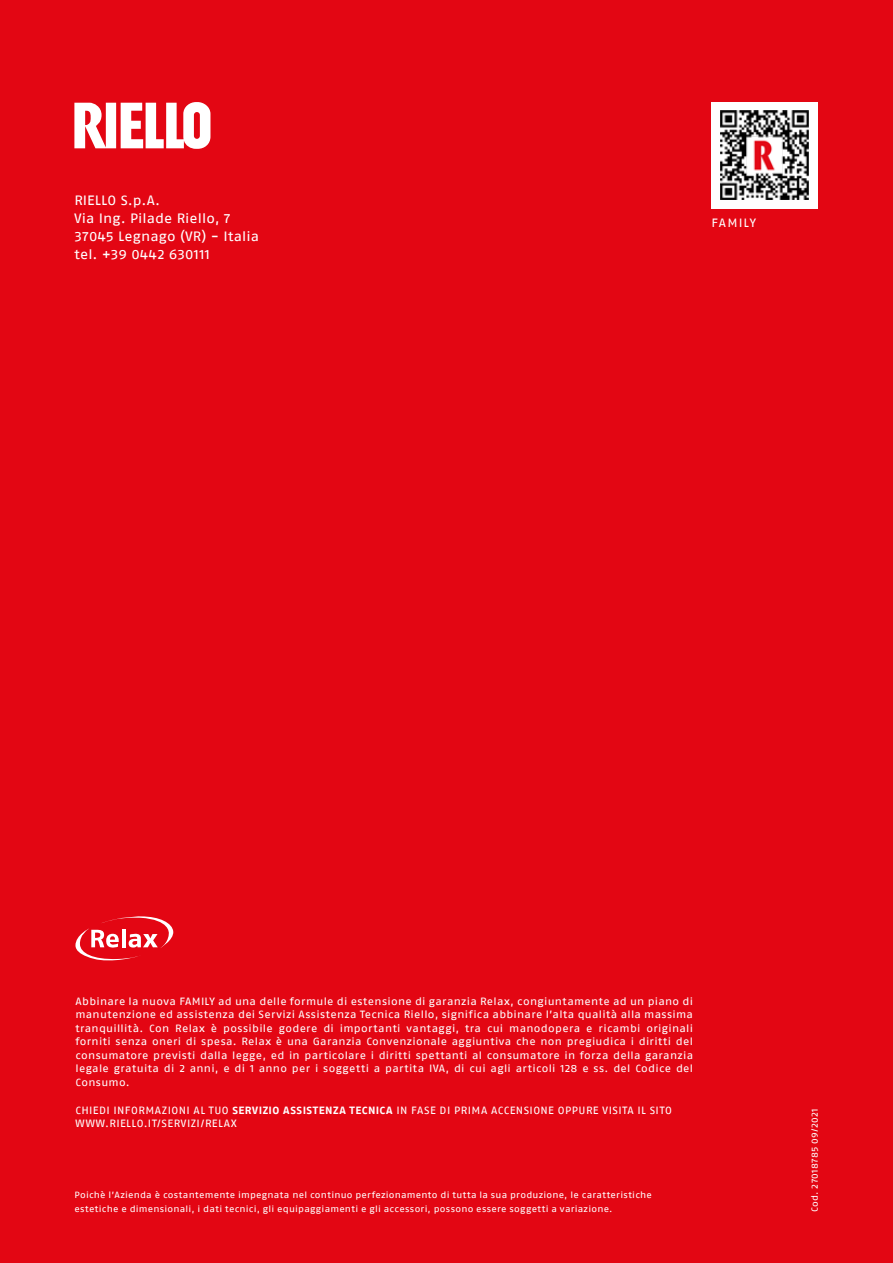
<style>
.page{position:relative;width:893px;height:1263px;background:#e30613}
.page>*{position:absolute;margin:0;border:0;box-sizing:border-box;transform-origin:0 0}
.t1{font:13.5px/18px "Fago Ex Lf";letter-spacing:.01em;color:#fff}
.t2{font:12px "Fago Ex Lf";letter-spacing:.085em;color:#fff}
.t3{font:10.5px/13.5px "Fago Ex Lf";letter-spacing:.04em;color:#fff;text-align:justify}
.t4{font:9px/13.5px "Fago Ex Lf";letter-spacing:.025em;color:#fff}
.s1{font-weight:700}
</style>
<div class="page">
<svg style="left:74px;top:102px;width:136px;height:47px"></svg>
<div style="left:711px;top:102px;width:107px;height:106px;background:#fff"></div>
<img style="left:720px;top:111px;width:89px;height:88px">
<svg style="left:75px;top:916px;width:99px;height:45px"></svg>
<p class="t1" style="left:74px;top:191px;width:186px">RIELLO S.p.A.<br>Via Ing. Pilade Riello, 7<br>37045 Legnago (VR) - Italia tel. +39 0442 630111</p>
<p class="t2" style="left:711px;top:216px;width:46px">FAMILY</p>
<p class="t3" style="left:75px;top:994px;width:619px">Abbinare la nuova FAMILY ad una delle formule di estensione di garanzia Relax, congiuntamente ad un piano di manutenzione ed assistenza dei Servizi Assistenza Tecnica Riello, significa abbinare l’alta qualità alla massima tranquillità. Con Relax è possibile godere di importanti vantaggi, tra cui manodopera e ricambi originali forniti senza oneri di spesa. Relax è una Garanzia Convenzionale aggiuntiva che non pregiudica i diritti del consumatore previsti dalla legge, ed in particolare i diritti spettanti al consumatore in forza della garanzia legale gratuita di 2 anni, e di 1 anno per i soggetti a partita IVA, di cui agli articoli 128 e ss. del Codice del Consumo.</p>
<p class="t3" style="left:75px;top:1103px;width:598px">CHIEDI INFORMAZIONI AL TUO <span class="s1">SERVIZIO ASSISTENZA TECNICA</span> IN FASE DI PRIMA ACCENSIONE OPPURE VISITA IL SITO<br>WWW.RIELLO.IT/SERVIZI/RELAX</p>
<p class="t4" style="left:74px;top:1188px;width:579px">Poichè l’Azienda è costantemente impegnata nel continuo perfezionamento di tutta la sua produzione, le caratteristiche estetiche e dimensionali, i dati tecnici, gli equipaggiamenti e gli accessori, possono essere soggetti a variazione.</p>
<p class="t4" style="left:808px;top:1212px;width:105px;rotate:-90deg">Cod. 27018785 09/2021</p>
</div>
